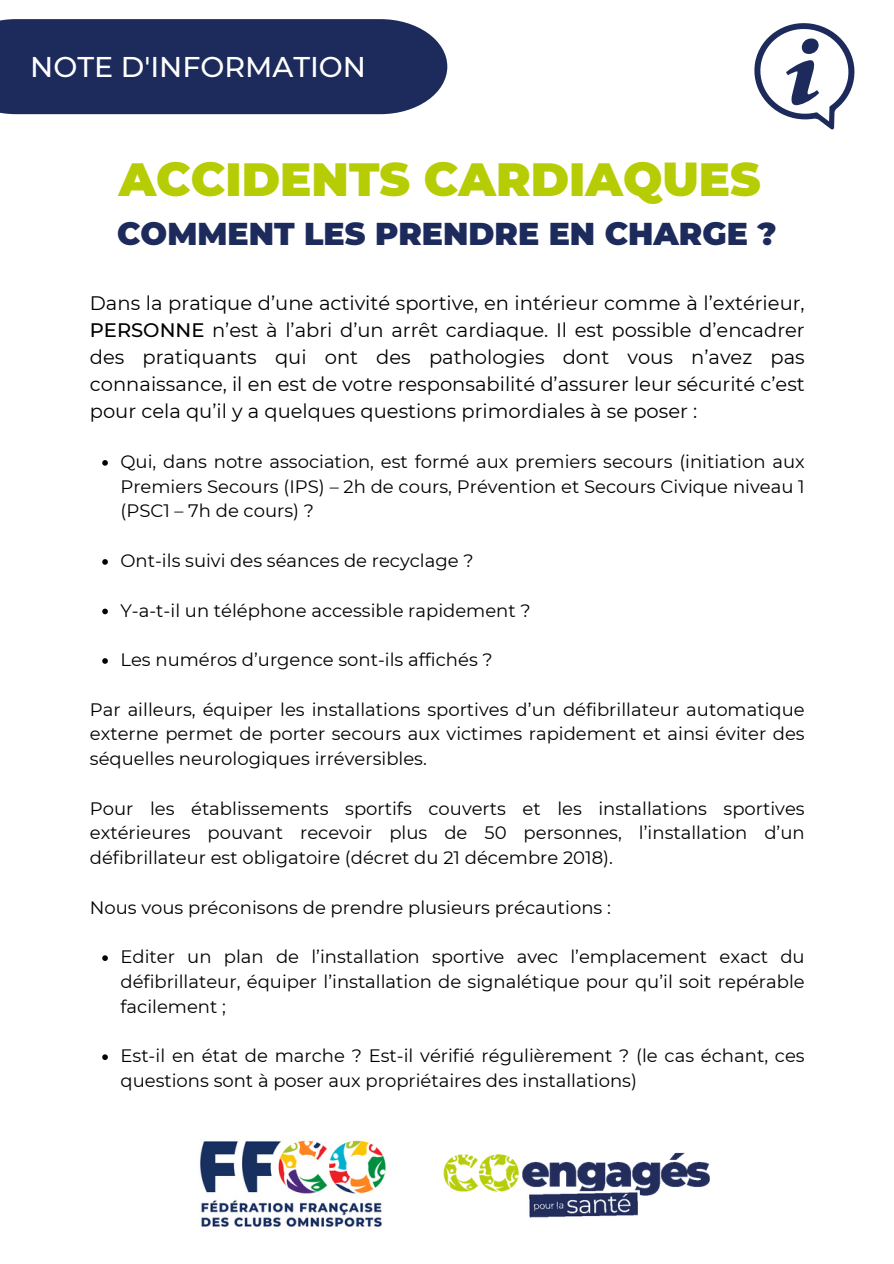
<style>
.page{position:relative;width:894px;height:1264px;background:#fff}
.page>*{position:absolute;margin:0;border:0;box-sizing:border-box;transform-origin:0 0}
.t1{font:900 46.5px "Montserrat";color:#b6cd05}
.t2{font:900 31.5px "Montserrat";color:#1d2b5c}
.t3{font:500 28.5px "Montserrat";color:#fff}
.t4{font:19.5px/27px "Montserrat";color:#000;text-align:justify}
.t5{font:18px/24.8px "Montserrat";color:#000;text-align:justify}
.s1{font-weight:500}
</style>
<div class="page">
<svg style="left:102px;top:460px;width:6px;height:5px"></svg>
<svg style="left:102px;top:559px;width:6px;height:5px"></svg>
<svg style="left:102px;top:608px;width:6px;height:6px"></svg>
<svg style="left:102px;top:658px;width:6px;height:5px"></svg>
<svg style="left:102px;top:955px;width:6px;height:5px"></svg>
<svg style="left:102px;top:1054px;width:6px;height:5px"></svg>
<div style="left:0;top:19px;width:447px;height:95px;background:#1d2b5c"></div>
<svg style="left:754px;top:23px;width:101px;height:106px"></svg>
<img style="left:200px;top:1140px;width:186px;height:87px">
<img style="left:443px;top:1152px;width:267px;height:66px">
<p class="t3" style="left:30px;top:49px;width:337px">NOTE D'INFORMATION</p>
<p class="t1" style="left:119px;top:151px;width:643px">ACCIDENTS CARDIAQUES</p>
<p class="t2" style="left:117px;top:214px;width:660px">COMMENT LES PRENDRE EN CHARGE ?</p>
<p class="t4" style="left:90px;top:290px;width:716px">Dans la pratique d’une activité sportive, en intérieur comme à l’extérieur, <span class="s1">PERSONNE</span> n’est à l’abri d’un arrêt cardiaque. Il est possible d’encadrer des pratiquants qui ont des pathologies dont vous n’avez pas connaissance, il en est de votre responsabilité d’assurer leur sécurité c’est pour cela qu’il y a quelques questions primordiales à se poser :</p>
<p class="t5" style="left:120px;top:449px;width:685px">Qui, dans notre association, est formé aux premiers secours (initiation aux Premiers Secours (IPS) – 2h de cours, Prévention et Secours Civique niveau 1 (PSC1 – 7h de cours) ?</p>
<p class="t5" style="left:120px;top:548px;width:354px">Ont-ils suivi des séances de recyclage ?</p>
<p class="t5" style="left:120px;top:597px;width:411px">Y-a-t-il un téléphone accessible rapidement ?</p>
<p class="t5" style="left:120px;top:647px;width:374px">Les numéros d’urgence sont-ils affichés ?</p>
<p class="t5" style="left:90px;top:696px;width:716px">Par ailleurs, équiper les installations sportives d’un défibrillateur automatique externe permet de porter secours aux victimes rapidement et ainsi éviter des séquelles neurologiques irréversibles.</p>
<p class="t5" style="left:90px;top:795px;width:716px">Pour les établissements sportifs couverts et les installations sportives extérieures pouvant recevoir plus de 50 personnes, l’installation d’un défibrillateur est obligatoire (décret du 21 décembre 2018).</p>
<p class="t5" style="left:90px;top:894px;width:522px">Nous vous préconisons de prendre plusieurs précautions :</p>
<p class="t5" style="left:120px;top:944px;width:685px">Editer un plan de l’installation sportive avec l’emplacement exact du défibrillateur, équiper l’installation de signalétique pour qu’il soit repérable facilement ;</p>
<p class="t5" style="left:120px;top:1043px;width:685px">Est-il en état de marche ? Est-il vérifié régulièrement ? (le cas échant, ces questions sont à poser aux propriétaires des installations)</p>
</div>
